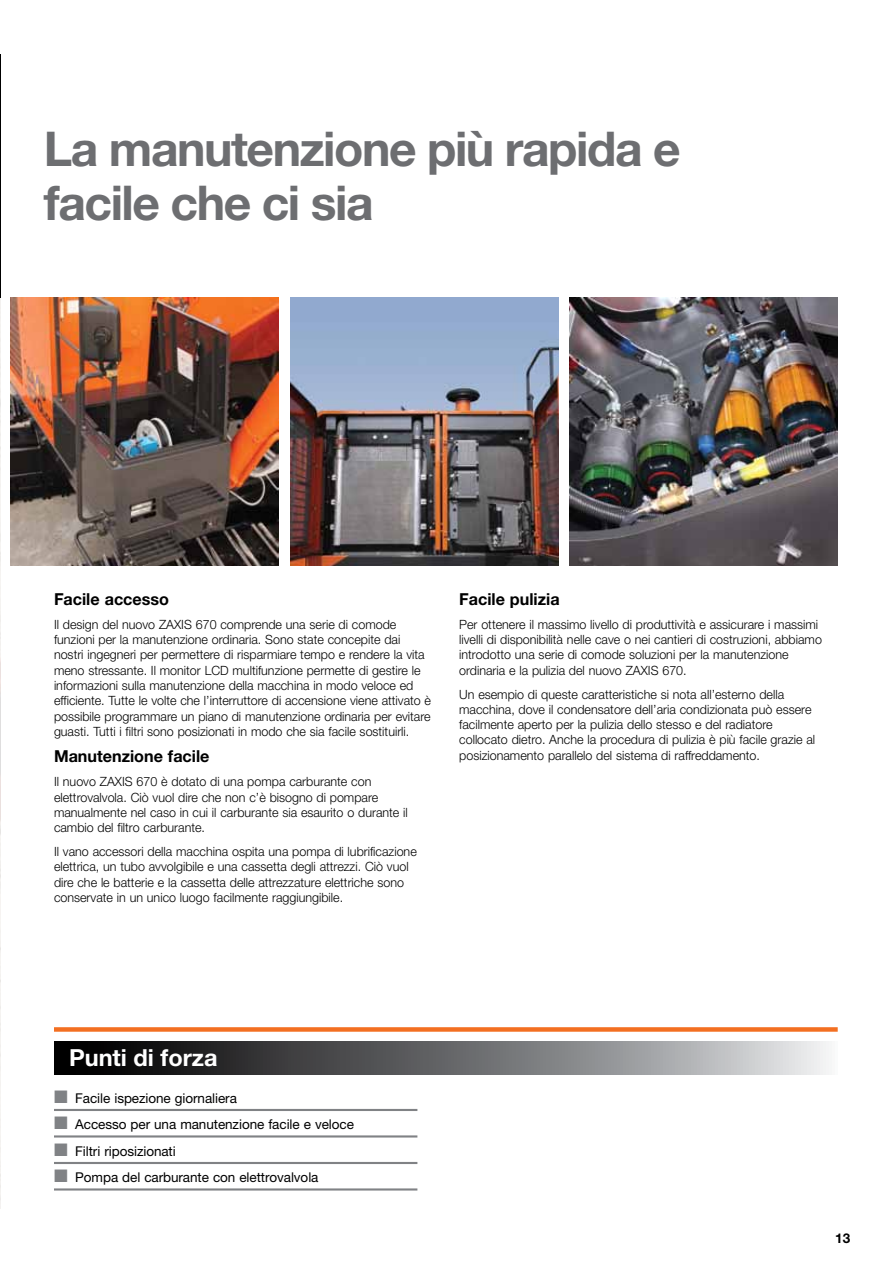
<style>
.page{position:relative;width:893px;height:1263px;background:#fff}
.page>*{position:absolute;margin:0;border:0;box-sizing:border-box;transform-origin:0 0}
.t1{font:700 48px/54.4px "Helvetica Neue LT Pro";letter-spacing:-.03em;color:#6d6e71}
.t2{font:700 23.55px "Helvetica Neue LT Pro";color:#fff}
.t3{font:700 16.5px "Helvetica Neue LT Pro";color:#000}
.t4{font:13.5px "Helvetica Neue LT Pro";letter-spacing:-.005em;color:#000}
.t5{font:700 13.5px "Helvetica Neue LT Pro";color:#000}
.t6{font:300 12.75px/15.3px "Helvetica Neue LT Pro";color:#000}
.s1{color:#808285}
</style>
<div class="page">
<div style="left:54px;top:1027px;width:784px;height:5px;background:#f36f21"></div>
<img style="left:0;top:298px;width:1px;height:911px">
<img style="left:570px;top:298px;width:268px;height:268px">
<img style="left:290px;top:298px;width:268px;height:268px">
<img style="left:11px;top:298px;width:267px;height:268px">
<svg style="left:54px;top:1041px;width:775px;height:34px;background:#68696b"></svg>
<hr style="left:0;top:54px;width:1px;height:244px;background:#000">
<hr style="left:54px;top:1109px;width:363px;height:2px;background:#808285">
<hr style="left:54px;top:1135px;width:363px;height:2px;background:#808285">
<hr style="left:54px;top:1162px;width:363px;height:2px;background:#808285">
<hr style="left:54px;top:1188px;width:363px;height:2px;background:#808285">
<h1 class="t1" style="left:44px;top:120px;width:638px">La manutenzione più rapida e facile che ci sia</h1>
<p class="t3" style="left:54px;top:589px;width:117px">Facile accesso</p>
<p class="t6" style="left:54px;top:616px;width:379px">Il design del nuovo ZAXIS 670 comprende una serie di comode funzioni per la manutenzione ordinaria. Sono state concepite dai nostri ingegneri per permettere di risparmiare tempo e rendere la vita meno stressante. Il monitor LCD multifunzione permette di gestire le informazioni sulla manutenzione della macchina in modo veloce ed efficiente. Tutte le volte che l’interruttore di accensione viene attivato è possibile programmare un piano di manutenzione ordinaria per evitare guasti. Tutti i filtri sono posizionati in modo che sia facile sostituirli.</p>
<p class="t3" style="left:54px;top:746px;width:157px">Manutenzione facile</p>
<p class="t6" style="left:54px;top:774px;width:355px">Il nuovo ZAXIS 670 è dotato di una pompa carburante con elettrovalvola. Ciò vuol dire che non c’è bisogno di pompare manualmente nel caso in cui il carburante sia esaurito o durante il cambio del filtro carburante.</p>
<p class="t6" style="left:54px;top:843px;width:364px">Il vano accessori della macchina ospita una pompa di lubrificazione elettrica, un tubo avvolgibile e una cassetta degli attrezzi. Ciò vuol dire che le batterie e la cassetta delle attrezzature elettriche sono conservate in un unico luogo facilmente raggiungibile.</p>
<p class="t3" style="left:459px;top:589px;width:102px">Facile pulizia</p>
<p class="t6" style="left:459px;top:616px;width:364px">Per ottenere il massimo livello di produttività e assicurare i massimi livelli di disponibilità nelle cave o nei cantieri di costruzioni, abbiamo introdotto una serie di comode soluzioni per la manutenzione ordinaria e la pulizia del nuovo ZAXIS 670.</p>
<p class="t6" style="left:459px;top:686px;width:357px">Un esempio di queste caratteristiche si nota all’esterno della macchina, dove il condensatore dell’aria condizionata può essere facilmente aperto per la pulizia dello stesso e del radiatore collocato dietro. Anche la procedura di pulizia è più facile grazie al posizionamento parallelo del sistema di raffreddamento.</p>
<h2 class="t2" style="left:69px;top:1043px;width:150px">Punti di forza</h2>
<p class="t4" style="left:54px;top:1090px;width:184px"><span class="s1">■</span> Facile ispezione giornaliera</p>
<p class="t4" style="left:54px;top:1116px;width:301px"><span class="s1">■</span> Accesso per una manutenzione facile e veloce</p>
<p class="t4" style="left:54px;top:1143px;width:123px"><span class="s1">■</span> Filtri riposizionati</p>
<p class="t4" style="left:54px;top:1169px;width:266px"><span class="s1">■</span> Pompa del carburante con elettrovalvola</p>
<p class="t5" style="left:835px;top:1230px;width:17px">13</p>
</div>
